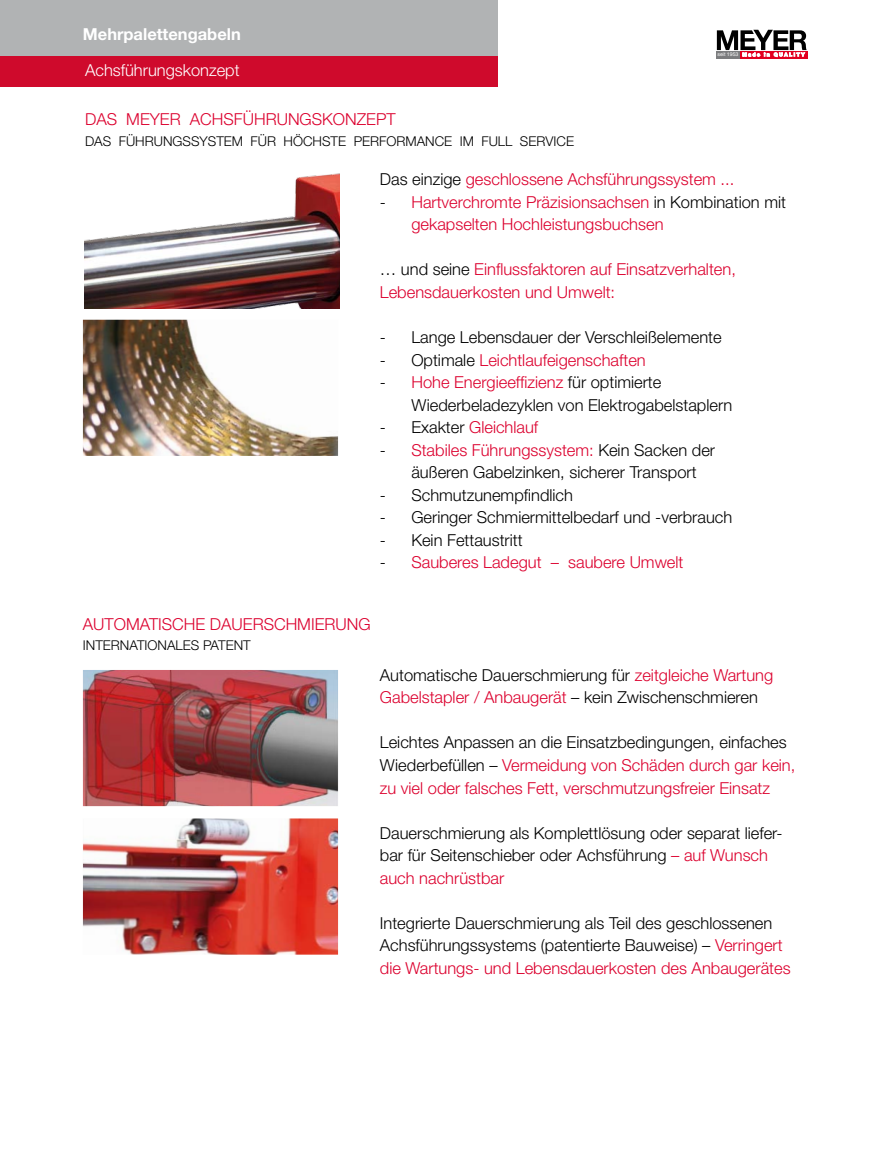
<style>
.page{position:relative;width:893px;height:1149px;background:#fff}
.page>*{position:absolute;margin:0;border:0;box-sizing:border-box;transform-origin:0 0}
.t1{font:300 16.5px/22.5px "Helvetica Neue";color:#000}
.t2{font:300 16.5px/22.5px "Helvetica Neue";color:#dc002e}
.t3{font:300 16.5px "Helvetica Neue LT Std";color:#fff}
.t4{font:700 16.5px "Helvetica Neue LT Std";color:#fff}
.t5{font:300 13.5px "Helvetica Neue";color:#000}
.t6{font:5.25px "Helvetica";color:#fff}
.s1{color:#000}
.s2{color:#dc002e}
</style>
<div class="page">
<div style="left:0;top:0;width:497px;height:56px;background:#b1b3b4"></div>
<div style="left:0;top:56px;width:497px;height:31px;background:#cf0a2c"></div>
<div style="left:716px;top:51px;width:24px;height:7px;background:#7b7c7e"></div>
<div style="left:740px;top:51px;width:67px;height:7px;background:#e20020"></div>
<svg style="left:717px;top:30px;width:90px;height:27px"></svg>
<img style="left:85px;top:173px;width:255px;height:135px">
<img style="left:83px;top:319px;width:255px;height:137px">
<img style="left:83px;top:670px;width:255px;height:135px">
<img style="left:83px;top:818px;width:255px;height:136px">
<p class="t4" style="left:83px;top:24px;width:159px">Mehrpalettengabeln</p>
<p class="t3" style="left:85px;top:60px;width:156px">Achsführungskonzept</p>
<p class="t2" style="left:85px;top:107px;width:312px">DAS MEYER ACHSFÜHRUNGSKONZEPT</p>
<p class="t5" style="left:85px;top:133px;width:490px">DAS FÜHRUNGSSYSTEM FÜR HÖCHSTE PERFORMANCE IM FULL SERVICE</p>
<p class="t6" style="left:717px;top:51px;width:23px">seit 1953</p>
<p class="t2" style="left:380px;top:168px;width:356px"><span class="s1">Das einzige</span> geschlossene Achsführungssystem ...</p>
<p class="t2" style="left:411px;top:190px;width:376px;text-indent:-31px"><span class="s1">-</span> Hartverchromte Präzisionsachsen <span class="s1">in Kombination mit </span>gekapselten Hochleistungsbuchsen</p>
<p class="t2" style="left:380px;top:258px;width:358px"><span class="s1">… und seine</span> Einflussfaktoren auf Einsatzverhalten,<br>Lebensdauerkosten und Umwelt:</p>
<p class="t1" style="left:380px;top:325px;width:343px">- Lange Lebensdauer der Verschleißelemente</p>
<p class="t2" style="left:380px;top:348px;width:267px"><span class="s1">- Optimale</span> Leichtlaufeigenschaften</p>
<p class="t1" style="left:411px;top:370px;width:323px;text-indent:-31px">- <span class="s2">Hohe Energieeffizienz</span> für optimierte<br>Wiederbeladezyklen von Elektrogabelstaplern</p>
<p class="t2" style="left:380px;top:415px;width:160px"><span class="s1">- Exakter</span> Gleichlauf</p>
<p class="t1" style="left:411px;top:438px;width:305px;text-indent:-31px">- <span class="s2">Stabiles Führungssystem:</span> Kein Sacken der äußeren Gabelzinken, sicherer Transport</p>
<p class="t1" style="left:380px;top:483px;width:195px">- Schmutzunempfindlich</p>
<p class="t1" style="left:380px;top:505px;width:354px">- Geringer Schmiermittelbedarf und -verbrauch</p>
<p class="t1" style="left:380px;top:528px;width:144px">- Kein Fettaustritt</p>
<p class="t2" style="left:380px;top:550px;width:305px"><span class="s1">-</span> Sauberes Ladegut – saubere Umwelt</p>
<p class="t2" style="left:83px;top:612px;width:289px">AUTOMATISCHE DAUERSCHMIERUNG</p>
<p class="t5" style="left:83px;top:637px;width:169px">INTERNATIONALES PATENT</p>
<p class="t1" style="left:380px;top:663px;width:395px">Automatische Dauerschmierung für <span class="s2">zeitgleiche Wartung<br>Gabelstapler / Anbaugerät</span> – kein Zwischenschmieren</p>
<p class="t2" style="left:380px;top:730px;width:417px"><span class="s1">Leichtes Anpassen an die Einsatzbedingungen, einfaches<br>Wiederbefüllen –</span> Vermeidung von Schäden durch gar kein, zu viel oder falsches Fett, verschmutzungsfreier Einsatz</p>
<p class="t1" style="left:380px;top:820px;width:404px">Dauerschmierung als Komplettlösung oder separat liefer&shy;bar für Seitenschieber oder Achsführung <span class="s2">– auf Wunsch auch nachrüstbar</span></p>
<p class="t1" style="left:380px;top:910px;width:412px">Integrierte Dauerschmierung als Teil des geschlossenen<br>Achsführungssystems (patentierte Bauweise) – <span class="s2">Verringert die Wartungs- und Lebensdauerkosten des Anbaugerätes</span></p>
</div>
